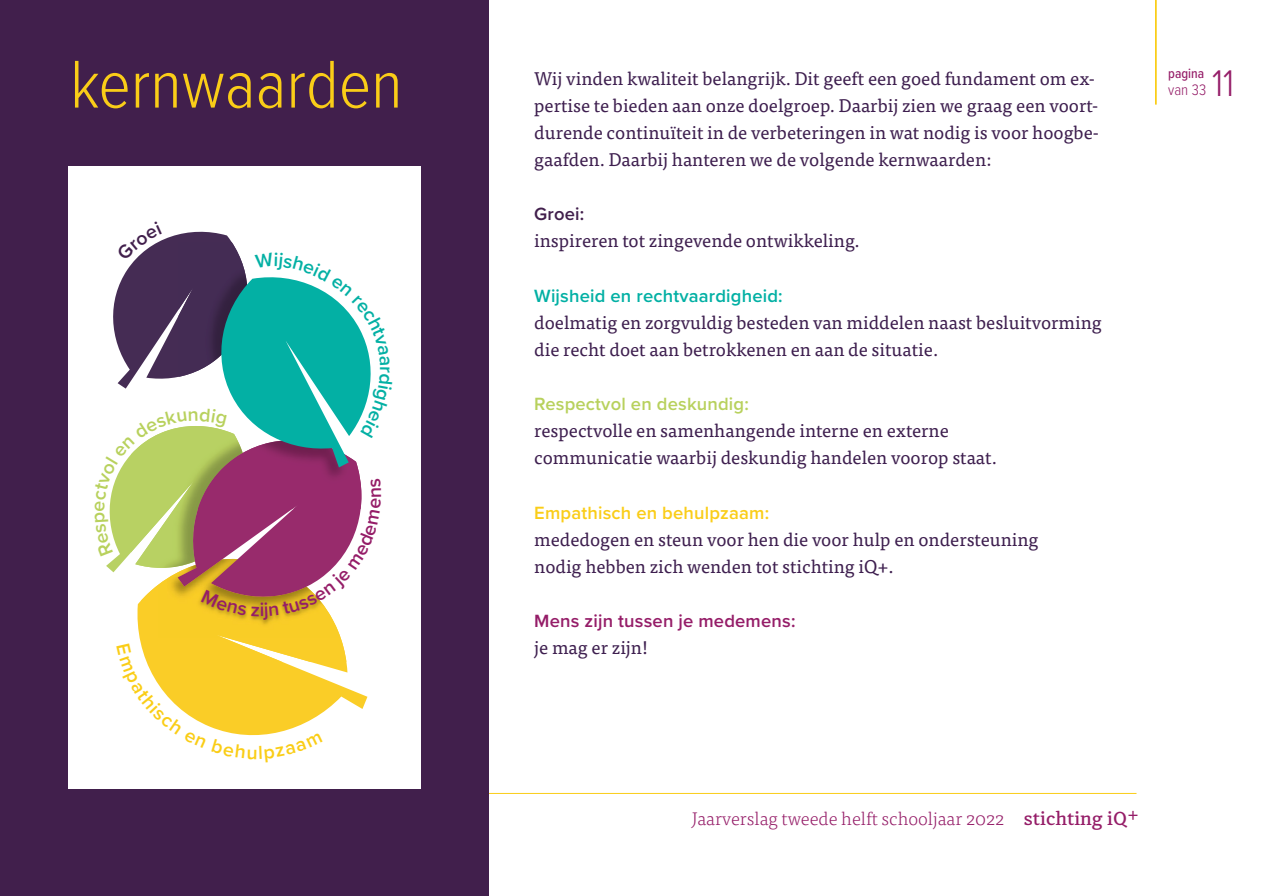
<style>
.page{position:relative;width:1267px;height:896px;background:#fff}
.page>*{position:absolute;margin:0;border:0;box-sizing:border-box;transform-origin:0 0}
.t1{font:300 70px "Proxima Nova Cond";color:#facd18}
.t2{font:300 38.5px "Proxima Nova Cond";color:#951d68}
.t3{font:500 18.81px "Skema Pro News";color:#951d68}
.broodtekst{font:18.38px/27.1px "Tisa Pro";color:#3e1f4f}
.broodtekst-2{font:600 18.38px "Proxima Nova";letter-spacing:.01em;color:#02b0a4}
.broodtekst-3{font:600 18.38px "Proxima Nova";letter-spacing:.01em;color:#951d68}
.broodtekst-4{font:600 18.38px "Proxima Nova";letter-spacing:.01em;color:#facd18}
.broodtekst-5{font:600 18.38px "Proxima Nova";letter-spacing:.01em;color:#b8d15d}
.broodtekst-6{font:600 18.38px "Proxima Nova";letter-spacing:.01em;color:#411f4c}
.t4{font:300 18.29px "Tisa Pro";color:#951d68}
.t5{font:300 15.75px "Proxima Nova Cond";color:#951d68}
.t6{font:500 14px "Proxima Nova Cond";color:#951d68}
.s1{font-size:21.96px}
</style>
<div class="page">
<hr style="left:68px;top:793px;width:1069px;height:1px;background:#facd18">
<hr style="left:1155px;top:0;width:2px;height:105px;background:#facd18">
<div style="left:0;top:0;width:489px;height:896px;background:#411f4c"></div>
<div style="left:68px;top:166px;width:353px;height:622px;background:#fff"></div>
<svg style="left:137px;top:620px;width:230px;height:92px"></svg>
<img style="left:141px;top:620px;width:17px;height:18px">
<div style="left:158px;top:638px;width:188px;height:24px;background:#facd27"></div>
<div style="left:158px;top:620px;width:183px;height:18px;background:#f9cd26"></div>
<svg style="left:137px;top:644px;width:186px;height:92px"></svg>
<svg style="left:106px;top:231px;width:265px;height:389px"></svg>
<p class="t1" style="left:70px;top:33px;width:334px">kernwaarden</p>
<p class="broodtekst" style="left:534px;top:64px;width:566px">Wij vinden kwaliteit belangrijk. Dit geeft een goed fundament om ex&shy;pertise te bieden aan onze doelgroep. Daarbij zien we graag een voort&shy;durende continuïteit in de verbeteringen in wat nodig is voor hoogbe&shy;gaafden. Daarbij hanteren we de volgende kernwaarden:</p>
<p class="broodtekst-6" style="left:534px;top:200px;width:52px">Groei:</p>
<p class="broodtekst" style="left:534px;top:226px;width:327px">inspireren tot zingevende ontwikkeling.</p>
<p class="broodtekst-2" style="left:534px;top:282px;width:250px">Wijsheid en rechtvaardigheid:</p>
<p class="broodtekst" style="left:534px;top:308px;width:569px">doelmatig en zorgvuldig besteden van middelen naast besluitvorming</p>
<p class="broodtekst" style="left:534px;top:335px;width:406px">die recht doet aan betrokkenen en aan de situatie.</p>
<p class="broodtekst-5" style="left:534px;top:390px;width:216px">Respectvol en deskundig:</p>
<p class="broodtekst" style="left:534px;top:416px;width:416px">respectvolle en samenhangende interne en externe</p>
<p class="broodtekst" style="left:534px;top:443px;width:464px">communicatie waarbij deskundig handelen voorop staat.</p>
<p class="broodtekst-4" style="left:534px;top:499px;width:236px">Empathisch en behulpzaam:</p>
<p class="broodtekst" style="left:534px;top:525px;width:506px">mededogen en steun voor hen die voor hulp en ondersteuning</p>
<p class="broodtekst" style="left:534px;top:552px;width:361px">nodig hebben zich wenden tot stichting iQ+.</p>
<p class="broodtekst-3" style="left:534px;top:607px;width:263px">Mens zijn tussen je medemens:</p>
<p class="broodtekst" style="left:534px;top:633px;width:115px">je mag er zijn!</p>
<p class="t6" style="left:1168px;top:63px;width:38px">pagina</p>
<p class="t5" style="left:1168px;top:78px;width:39px">van 33</p>
<h2 class="t2" style="left:1212px;top:54px;width:24px">11</h2>
<p class="t4" style="left:692px;top:806px;width:314px">Jaarverslag tweede helft schooljaar 2022</p>
<p class="t3" style="left:1024px;top:806px;width:117px">stichting iQ<span class="s1">+</span></p>
</div>
